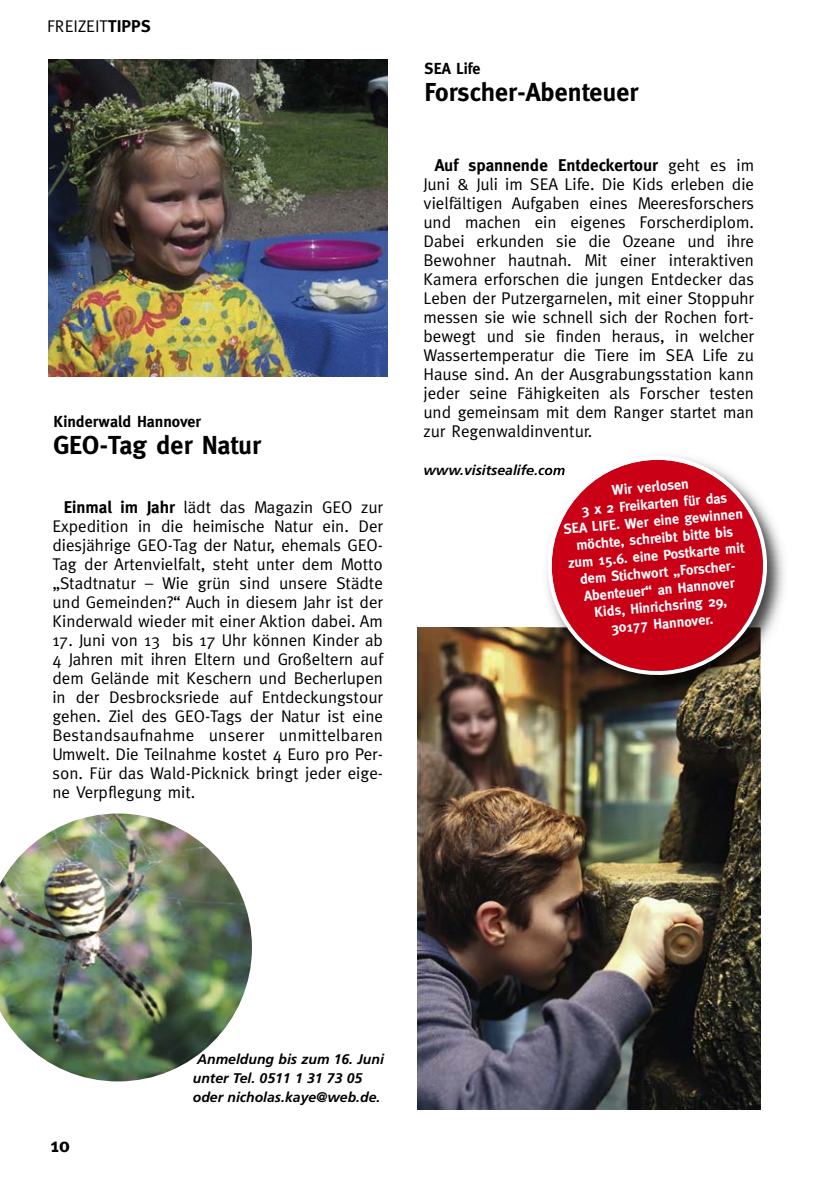
<style>
.page{position:relative;width:823px;height:1191px;background:#fff}
.page>*{position:absolute;margin:0;border:0;box-sizing:border-box;transform-origin:0 0}
.t1{font:700 26px "Meta Plus";color:#000}
.t2{font:700 20px "Meta Plus";color:#000}
.t3{font:17px/19px "Meta Plus";color:#000;text-align:justify}
.t4{font:700 16px "Meta Plus";color:#000}
.t5{font:700 14.2px/17.2px "Meta Plus";color:#fff;text-align:center}
.t6{font:italic 700 14px/19px "Frutiger";color:#000}
.s1{font-weight:700}
</style>
<div class="page">
<img style="left:0;top:813px;width:252px;height:268px">
<img style="left:417px;top:627px;width:342px;height:482px">
<img style="left:528px;top:475px;width:256px;height:218px">
<img style="left:529px;top:467px;width:13px;height:8px">
<img style="left:542px;top:680px;width:217px;height:31px">
<svg style="left:542px;top:456px;width:229px;height:224px"></svg>
<img style="left:48px;top:59px;width:339px;height:317px">
<p class="t3" style="left:47px;top:18px;width:105px">FREIZEIT<span class="s1">TIPPS</span></p>
<p class="t4" style="left:53px;top:415px;width:149px">Kinderwald Hannover</p>
<h1 class="t1" style="left:53px;top:435px;width:209px">GEO-Tag der Natur</h1>
<p class="t3" style="left:52px;top:499px;width:332px;text-indent:11px"><span class="s1">Einmal im Jahr</span> lädt das Magazin GEO zur Expedition in die heimische Natur ein. Der diesjährige GEO-Tag der Natur, ehemals GEO-Tag der Artenvielfalt, steht unter dem Motto „Stadtnatur – Wie grün sind unsere Städte und Gemeinden?“ Auch in diesem Jahr ist der Kinderwald wieder mit einer Aktion dabei. Am</p>
<p class="t3" style="left:52px;top:632px;width:332px">17. Juni von 13 bis 17 Uhr können Kinder ab 4 Jahren mit ihren Eltern und Großeltern auf dem Gelände mit Keschern und Becherlupen in der Desbrocksriede auf Entdeckungstour gehen. Ziel des GEO-Tags der Natur ist eine Bestandsaufnahme unserer unmittelbaren Umwelt. Die Teilnahme kostet 4 Euro pro Per&shy;son. Für das Wald-Picknick bringt jeder eige&shy;ne Verpflegung mit.</p>
<p class="t4" style="left:424px;top:63px;width:57px">SEA Life</p>
<h1 class="t1" style="left:424px;top:82px;width:215px">Forscher-Abenteuer</h1>
<p class="t3" style="left:423px;top:157px;width:332px;text-indent:11px"><span class="s1">Auf spannende Entdeckertour</span> geht es im Juni &amp; Juli im SEA Life. Die Kids erleben die vielfältigen Aufgaben eines Meeresforschers und machen ein eigenes Forscherdiplom.<br>Dabei erkunden sie die Ozeane und ihre Bewohner hautnah. Mit einer interaktiven Kamera erforschen die jungen Entdecker das Leben der Putzergarnelen, mit einer Stoppuhr messen sie wie schnell sich der Rochen fort&shy;bewegt und sie finden heraus, in welcher Wassertemperatur die Tiere im SEA Life zu Hause sind. An der Ausgrabungsstation kann jeder seine Fähigkeiten als Forscher testen und gemeinsam mit dem Ranger startet man zur Regenwaldinventur.</p>
<p class="t6" style="left:423px;top:462px;width:143px">www.visitsealife.com</p>
<p class="t5" style="left:559px;top:487px;width:181px;rotate:-5deg">Wir verlosen<br>3 x 2 Freikarten für das<br>SEA LIFE. Wer eine gewinnen möchte, schreibt bitte bis zum 15.6. eine Postkarte mit dem Stichwort „Forscher-<br>Abenteuer“ an Hannover<br>Kids, Hinrichsring 29,<br>30177 Hannover.</p>
<p class="t2" style="left:50px;top:1137px;width:21px">10</p>
<p class="t6" style="left:193px;top:1051px;width:192px;text-indent:4px">Anmeldung bis zum 16. Juni unter Tel. 0511 1 31 73 05 oder nicholas.kaye@web.de.</p>
</div>
